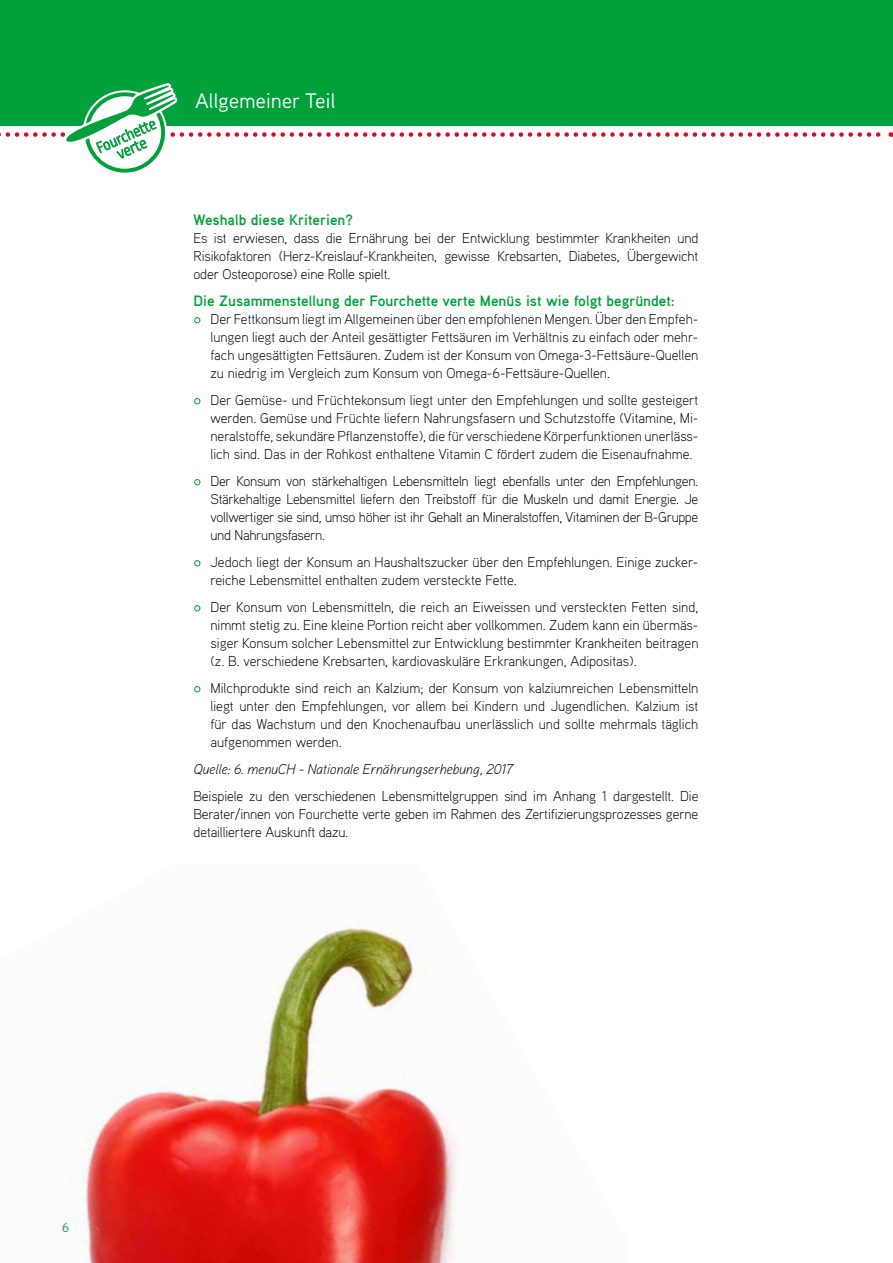
<style>
.page{position:relative;width:893px;height:1263px;background:#fff}
.page>*{position:absolute;margin:0;border:0;box-sizing:border-box;transform-origin:0 0}
.t1{font:21px "Aaux Pro OT";letter-spacing:-.01em;color:#fff}
.t2{font:700 15px "Aaux Pro OT";color:#00a13a}
.t3{font:300 14.25px/18px "Aaux Pro OT";color:#000;text-align:justify}
.t4{font:italic 300 14.25px "Aaux Pro OT";letter-spacing:-.01em;color:#000}
.t5{font:13.05px "Aaux Pro OT";color:#00a13a}
</style>
<div class="page">
<img style="left:82px;top:911px;width:379px;height:352px">
<div style="left:0;top:0;width:893px;height:126px;background:#00a13a"></div>
<svg style="left:0;top:83px;width:893px;height:90px"></svg>
<svg style="left:194px;top:317px;width:6px;height:6px"></svg>
<svg style="left:194px;top:398px;width:6px;height:6px"></svg>
<svg style="left:194px;top:479px;width:6px;height:6px"></svg>
<svg style="left:194px;top:560px;width:6px;height:6px"></svg>
<svg style="left:194px;top:605px;width:6px;height:6px"></svg>
<svg style="left:194px;top:686px;width:6px;height:6px"></svg>
<h1 class="t1" style="left:195px;top:87px;width:142px">Allgemeiner Teil</h1>
<p class="t2" style="left:193px;top:210px;width:161px">Weshalb diese Kriterien?</p>
<p class="t3" style="left:193px;top:229px;width:506px">Es ist erwiesen, dass die Ernährung bei der Entwicklung bestimmter Krankheiten und Risikofaktoren (Herz-Kreislauf-Krankheiten, gewisse Krebsarten, Diabetes, Übergewicht oder Osteoporose) eine Rolle spielt.</p>
<p class="t2" style="left:193px;top:291px;width:483px">Die Zusammenstellung der Fourchette verte Menüs ist wie folgt begründet:</p>
<p class="t3" style="left:210px;top:310px;width:489px">Der Fettkonsum liegt im Allgemeinen über den empfohlenen Mengen. Über den Empfeh&shy;lungen liegt auch der Anteil gesättigter Fettsäuren im Verhältnis zu einfach oder mehr&shy;fach ungesättigten Fettsäuren. Zudem ist der Konsum von Omega-3-Fettsäure-Quellen zu niedrig im Vergleich zum Konsum von Omega-6-Fettsäure-Quellen.</p>
<p class="t3" style="left:210px;top:391px;width:489px">Der Gemüse- und Früchtekonsum liegt unter den Empfehlungen und sollte gesteigert werden. Gemüse und Früchte liefern Nahrungsfasern und Schutzstoffe (Vitamine, Mi&shy;neralstoffe, sekundäre Pflanzenstoffe), die für verschiedene Körperfunktionen unerläss&shy;lich sind. Das in der Rohkost enthaltene Vitamin C fördert zudem die Eisenaufnahme.</p>
<p class="t3" style="left:210px;top:472px;width:489px">Der Konsum von stärkehaltigen Lebensmitteln liegt ebenfalls unter den Empfehlungen.<br>Stärkehaltige Lebensmittel liefern den Treibstoff für die Muskeln und damit Energie. Je vollwertiger sie sind, umso höher ist ihr Gehalt an Mineralstoffen, Vitaminen der B-Gruppe und Nahrungsfasern.</p>
<p class="t3" style="left:210px;top:553px;width:489px">Jedoch liegt der Konsum an Haushaltszucker über den Empfehlungen. Einige zucker&shy;reiche Lebensmittel enthalten zudem versteckte Fette.</p>
<p class="t3" style="left:210px;top:598px;width:489px">Der Konsum von Lebensmitteln, die reich an Eiweissen und versteckten Fetten sind, nimmt stetig zu. Eine kleine Portion reicht aber vollkommen. Zudem kann ein übermäs&shy;siger Konsum solcher Lebensmittel zur Entwicklung bestimmter Krankheiten beitragen (z. B. verschiedene Krebsarten, kardiovaskuläre Erkrankungen, Adipositas).</p>
<p class="t3" style="left:210px;top:679px;width:489px">Milchprodukte sind reich an Kalzium; der Konsum von kalziumreichen Lebensmitteln liegt unter den Empfehlungen, vor allem bei Kindern und Jugendlichen. Kalzium ist für das Wachstum und den Knochenaufbau unerlässlich und sollte mehrmals täglich aufgenommen werden.</p>
<p class="t4" style="left:193px;top:760px;width:321px">Quelle: 6. menuCH - Nationale Ernährungserhebung, 2017</p>
<p class="t3" style="left:193px;top:787px;width:506px">Beispiele zu den verschiedenen Lebensmittelgruppen sind im Anhang 1 dargestellt. Die Berater/innen von Fourchette verte geben im Rahmen des Zertifizierungsprozesses gerne detailliertere Auskunft dazu.</p>
<p class="t5" style="left:62px;top:1219px;width:9px">6</p>
</div>
